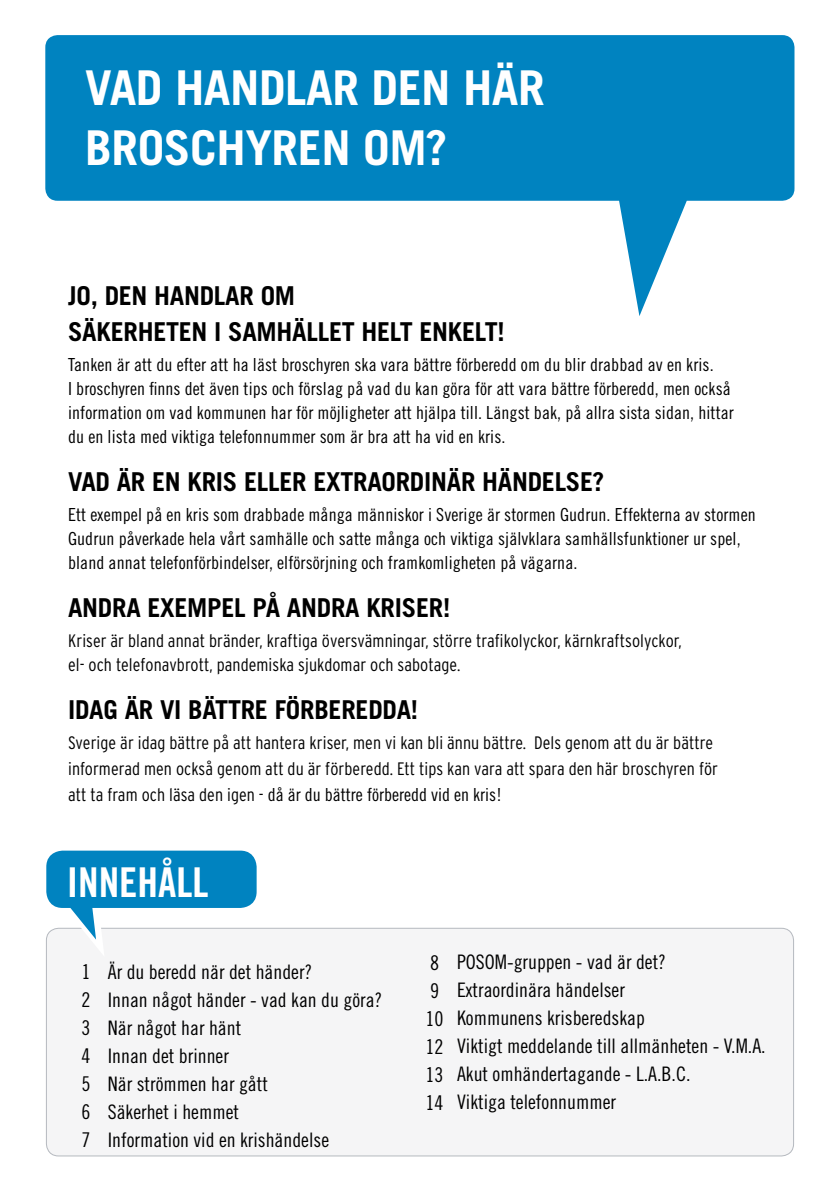
<style>
.page{position:relative;width:840px;height:1191px;background:#fff}
.page>*{position:absolute;margin:0;border:0;box-sizing:border-box;transform-origin:0 0}
.t1{font:700 48px/60px "Trade Gothic LT Std";letter-spacing:-.01em;color:#fff}
.t2{font:41px "Trade Gothic LT Std Bd Cn 20";color:#fff}
.t3{font:700 26px/36px "Trade Gothic LT Std";letter-spacing:-.01em;color:#000}
.t4{font:20.4px/28px "Trade Gothic LT Std Cn 18";color:#000}
.t5{font:20px/28px "Trade Gothic LT Std Cn 18";color:#000}
.t6{font:18px/24px "Trade Gothic LT Std Cn 18";letter-spacing:.005em;color:#000}
.t7{font:300 condensed 18px/24px "Interstate";letter-spacing:.005em;color:#000}
.s1{font-family:"Interstate";font-weight:300;font-stretch:condensed}
</style>
<div class="page">
<div style="left:46px;top:928px;width:747px;height:228px;background:#f5f5f6;border-radius:12px"></div>
<svg style="left:45px;top:35px;width:749px;height:281px;fill:#0083c0"></svg>
<svg style="left:46px;top:850px;width:210px;height:126px"></svg>
<h1 class="t1" style="left:85px;top:58px;width:450px;text-indent:286px">DEN HÄR<br>BROSCHYREN OM?</h1>
<h1 class="t1" style="left:85px;top:58px;width:146px">VAD HANDLAR</h1>
<h3 class="t3" style="left:68px;top:277px;width:438px;text-indent:192px">OM<br>SÄKERHETEN I SAM HÄLLET HELT ENKELT!</h3>
<p class="t6" style="left:68px;top:352px;width:667px">Tanken är att du efter att ha läst broschyren ska vara bättre förberedd om du blir drabbad av en kris.<br>I broschyren finns det även tips och förslag på vad du kan göra för att vara bättre förberedd, men också information om vad kommunen har för möjligheter att hjälpa till. Längst bak, på allra sista sidan, hittar du en lista med viktiga telefonnummer som är bra att ha vid en kris.</p>
<h3 class="t3" style="left:68px;top:463px;width:286px">VAD ÄR EN KRIS ELLER EXTRAORDIN</h3>
<h3 class="t3" style="left:446px;top:463px;width:159px">ÄR HÄNDELSE?</h3>
<p class="t6" style="left:68px;top:502px;width:688px">Ett exempel på en kris som drabbade många människor i Sverige är stormen Gudrun. Effekterna av stormen<br>Gudrun påverkade hela vårt samhälle och satte många och viktiga självklara samhällsfunktioner ur spel, bland annat telefonförbindelser, elförsörjning och framkomligheten på vägarna.</p>
<h3 class="t3" style="left:68px;top:589px;width:30px">ANDRA</h3>
<h3 class="t3" style="left:147px;top:589px;width:304px">EXEMPEL PÅ ANDRA KRISER!</h3>
<p class="t7" style="left:68px;top:628px;width:615px">Kriser är bland annat bränder, kraftiga översvämningar, större trafikolyckor, kärnkraftsolyckor, el- och telefonavbrott, pandemiska sjukdomar och sabotage.</p>
<h3 class="t3" style="left:68px;top:691px;width:22px">IDAG</h3>
<h3 class="t3" style="left:125px;top:691px;width:295px">ÄR VI BÄTTRE FÖRBEREDDA!</h3>
<p class="t7" style="left:68px;top:729px;width:651px;line-height:26px">Sverige är idag bättre på att hantera kriser, men vi kan bli ännu bättre. Dels genom att du är bättre informerad men också genom att du är förberedd. Ett tips kan vara att spara den här broschyren för</p>
<p class="t6" style="left:68px;top:782px;width:435px"><span class="s1">att ta fram och läsa den igen -</span> då är du bättre förberedd vid en kris!</p>
<h3 class="t3" style="left:68px;top:277px;width:117px">JO, DEN HANDLAR</h3>
<h2 class="t2" style="left:67px;top:857px;width:143px">INNEHÅLL</h2>
<p class="t4" style="left:81px;top:957px;width:11px;text-align:justify">1<br>2<br>3<br>4<br>5<br>6<br>7</p>
<p class="t5" style="left:108px;top:957px;width:276px">Är du beredd när det händer?<br>Innan något händer - vad kan du göra?<br>När något har hänt<br>Innan det brinner<br>När strömmen har gått<br>Säkerhet i hemmet<br>Information vid en krishändelse</p>
<p class="t4" style="left:425px;top:948px;width:20px">8<br>9<br>10<br>12<br>13<br>14</p>
<p class="t5" style="left:457px;top:948px;width:310px">POSOM-gruppen - vad är det?<br>Extraordinära händelser<br>Kommunens krisberedskap<br>Viktigt meddelande till allmänheten - V.M.A.<br>Akut omhändertagande - L.A.B.C.<br>Viktiga telefonnummer</p>
</div>
